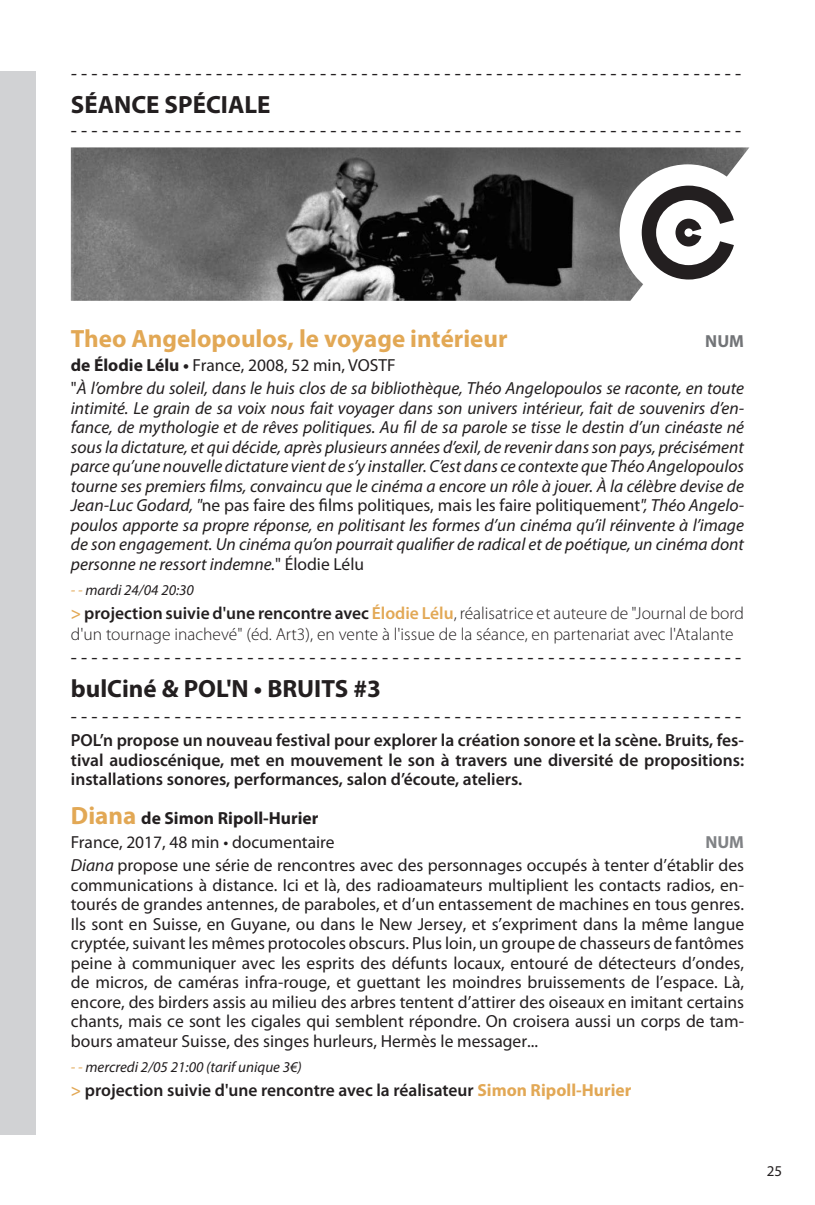
<style>
.page{position:relative;width:815px;height:1205px;background:#fff}
.page>*{position:absolute;margin:0;border:0;box-sizing:border-box;transform-origin:0 0}
.t1{font:700 25px "Myriad Pro";color:#231f20}
.t2{font:700 25px "Myriad Pro";color:#e2a855}
.t3{font:20px "Myriad Pro";color:#231f20}
.t4{font:italic 17.5px/19.5px "Myriad Pro";color:#231f20}
.t5{font:17.5px/19.5px "Myriad Pro";color:#231f20}
.t6{font:600 17.5px/19.5px "Myriad Pro";color:#231f20;text-align:justify}
.t7{font:300 17.5px/21px "Myriad Pro";color:#231f20}
.t8{font:700 17.5px "Myriad";color:#727477}
.t9{font:italic 15px "Myriad Pro";color:#231f20}
.t10{font:15px "Myriad Pro";color:#231f20}
.s1{font-style:italic}
.s2{font-weight:700;font-style:normal}
.s3{font-style:normal}
.s4{color:#e2a855}
.s5{font-weight:600;color:#e2a855}
.s6{font-weight:600}
.s7{font-weight:700;font-size:25px;color:#e2a855}
.s8{font-weight:700}
.s9{font-weight:700;color:#808285}
.s10{font-weight:700;color:#e2a855}
</style>
<div class="page">
<div style="left:0;top:71px;width:35px;height:1063px;background:#d1d2d4"></div>
<img style="left:71px;top:147px;width:678px;height:154px">
<div style="left:620px;top:164px;width:136px;height:137px;background:#fff;border-radius:50%"></div>
<svg style="left:642px;top:186px;width:92px;height:93px"></svg>
<p class="t3" style="left:71px;top:61px;width:672px"><span class="s1">-</span> - - - - - - - - - - - - - - - - - - - - - - - - - - - - - - - - - - - - - - - - - - - - - - - - - - - - - - - - - - - - - - - -</p>
<h1 class="t1" style="left:71px;top:88px;width:201px">SÉANCE SPÉCIALE</h1>
<p class="t3" style="left:71px;top:118px;width:672px">- - - - - - - - - - - - - - - - - - - - - - - - - - - - - - - - - - - - - - - - - - - - - - - - - - - - - - - - - - - - - - - - -</p>
<h1 class="t2" style="left:71px;top:322px;width:438px">Theo Angelopoulos, le voyage intérieur</h1>
<p class="t8" style="left:705px;top:332px;width:40px">NUM</p>
<p class="t4" style="left:71px;top:354px;width:675px;line-height:23px"><span class="s2">de Élodie Lélu •</span> <span class="s3">France, 2008, 52 min, VOSTF<br>"</span>À l’ombre du soleil, dans le huis clos de sa bibliothèque, Théo Angelopoulos se raconte, en toute</p>
<p class="t4" style="left:71px;top:398px;width:675px;text-align:justify">intimité. Le grain de sa voix nous fait voyager dans son univers intérieur, fait de souvenirs d’en&shy;fance, de mythologie et de rêves politiques. Au fil de sa parole se tisse le destin d’un cinéaste né sous la dictature, et qui décide, après plusieurs années d’exil, de revenir dans son pays, précisément parce qu’une nouvelle dictature vient de s’y installer. C’est dans ce contexte que Théo Angelopoulos tourne ses premiers films, convaincu que le cinéma a encore un rôle à jouer. À la célèbre devise de Jean-Luc Godard, "<span class="s3">ne pas faire des films politiques, mais les faire politiquement</span>", Théo Angelo&shy;poulos apporte sa propre réponse, en politisant les formes d’un cinéma qu’il réinvente à l’image de son engagement. Un cinéma qu’on pourrait qualifier de radical et de poétique, un cinéma dont personne ne ressort indemne.<span class="s3">" Élodie Lélu</span></p>
<p class="t9" style="left:71px;top:580px;width:125px"><span class="s4">- -</span> mardi 24/04 20:30</p>
<p class="t7" style="left:71px;top:603px;width:675px"><span class="s5">&gt;</span> <span class="s6">projection suivie d'une rencontre avec</span> <span class="s5">Élodie Lélu</span>, réalisatrice et auteure de "Journal de bord d'un tournage inachevé" (éd. Art3), en vente à l'issue de la séance, en partenariat avec l'Atalante</p>
<p class="t3" style="left:71px;top:644px;width:672px">- - - - - - - - - - - - - - - - - - - - - - - - - - - - - - - - - - - - - - - - - - - - - - - - - - - - - - - - - - - - - - - - -</p>
<h1 class="t1" style="left:71px;top:672px;width:312px">bulCiné &amp; POL'N • BRUITS #3</h1>
<p class="t3" style="left:71px;top:704px;width:672px">- - - - - - - - - - - - - - - - - - - - - - - - - - - - - - - - - - - - - - - - - - - - - - - - - - - - - - - - - - - - - - - - -</p>
<p class="t6" style="left:71px;top:730px;width:675px">POL’n propose un nouveau festival pour explorer la création sonore et la scène. Bruits, fes&shy;tival audioscénique, met en mouvement le son à travers une diversité de propositions: installations sonores, performances, salon d’écoute, ateliers.</p>
<p class="t5" style="left:71px;top:805px;width:265px;line-height:24.5px"><span class="s7">Diana</span> <span class="s8">de Simon Ripoll-Hurier<br></span>France, 2017, 48 min • documentaire</p>
<p class="t5" style="left:71px;top:831px;width:675px;line-height:23px;text-align:right"><span class="s9">NUM<br></span><span class="s1">Diana</span> propose une série de rencontres avec des personnages occupés à tenter d’établir des</p>
<p class="t5" style="left:71px;top:875px;width:675px;text-align:justify">communications à distance. Ici et là, des radioamateurs multiplient les contacts radios, en&shy;tourés de grandes antennes, de paraboles, et d’un entassement de machines en tous genres.<br>Ils sont en Suisse, en Guyane, ou dans le New Jersey, et s’expriment dans la même langue cryptée, suivant les mêmes protocoles obscurs. Plus loin, un groupe de chasseurs de fantômes peine à communiquer avec les esprits des défunts locaux, entouré de détecteurs d’ondes, de micros, de caméras infra-rouge, et guettant les moindres bruissements de l’espace. Là, encore, des birders assis au milieu des arbres tentent d’attirer des oiseaux en imitant certains chants, mais ce sont les cigales qui semblent répondre. On croisera aussi un corps de tam&shy;bours amateur Suisse, des singes hurleurs, Hermès le messager...</p>
<p class="t9" style="left:71px;top:1057px;width:232px"><span class="s4">- -</span> mercredi 2/05 21:00 (tarif unique 3€)</p>
<p class="t6" style="left:71px;top:1080px;width:562px"><span class="s4">&gt;</span> projection suivie d'une rencontre avec la réalisateur <span class="s10">Simon Ripoll-Hurier</span></p>
<p class="t10" style="left:767px;top:1161px;width:17px">25</p>
</div>
